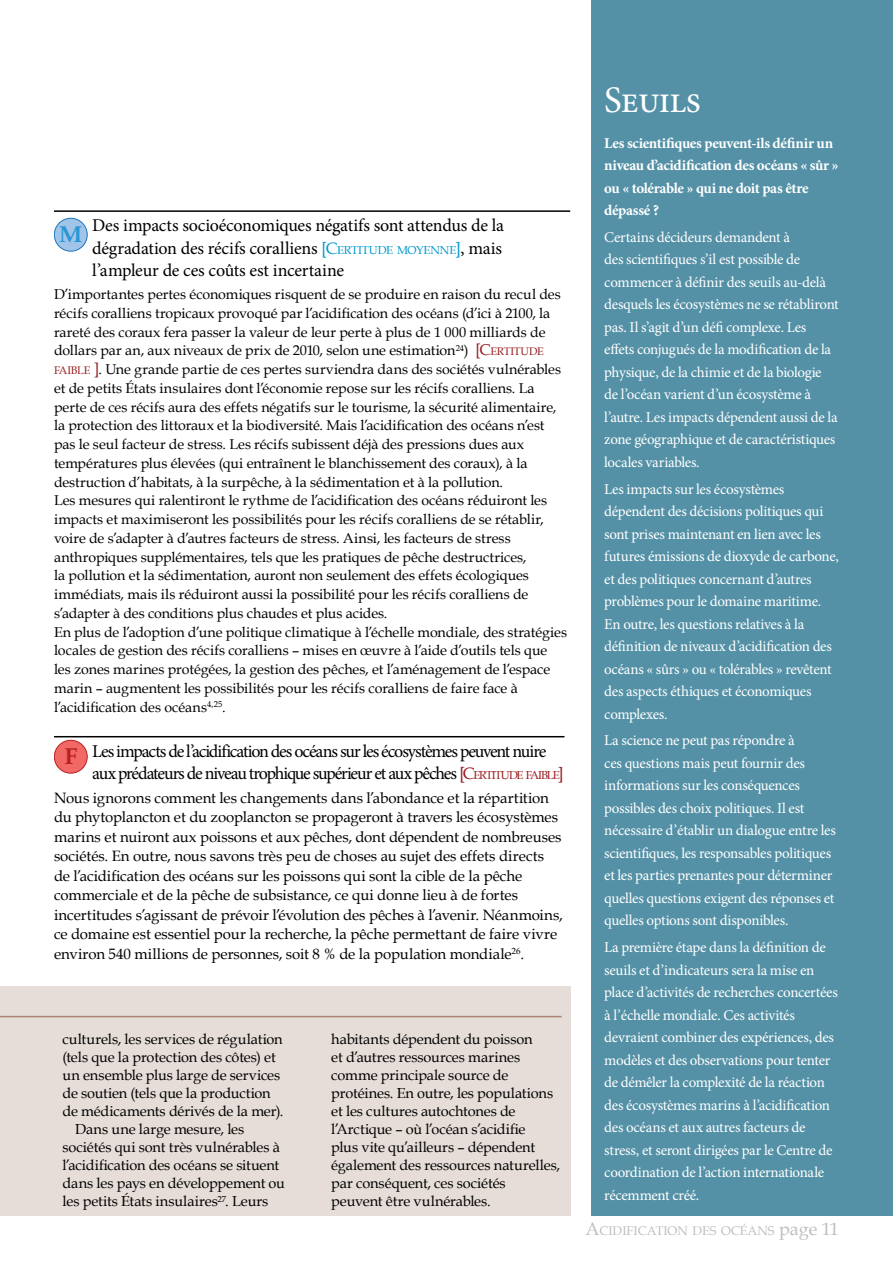
<style>
.page{position:relative;width:893px;height:1263px;background:#fff}
.page>*{position:absolute;margin:0;border:0;box-sizing:border-box;transform-origin:0 0}
.t1{font:37.5px "Minion Pro";letter-spacing:-.025em;color:#fff}
.t2{font:700 23.1px "Book Antiqua";color:#2a97d4}
.t3{font:700 23.1px "Book Antiqua";color:#b92025}
.t4{font:18px/22.5px "Minion Pro";letter-spacing:-.055em;color:#000}
.t5{font:15px/22.5px "Minion Pro";letter-spacing:-.03em;color:#fff}
.t6{font:15px/19.5px "Book Antiqua";letter-spacing:-.005em;color:#000}
.t7{font:15px/22.5px "Minion Pro";letter-spacing:-.005em;color:#fff}
.t8{font:700 15px/22.5px "Minion Pro";letter-spacing:-.02em;color:#fff}
.t9{font:14.55px/18px "Book Antiqua";letter-spacing:-.005em;color:#000}
.t10{font:14.25px/18.8px "Book Antiqua";color:#000}
.t11{font:12.6px "Book Antiqua";color:#bcbec0}
.s1{font-family:"Book Antiqua";font-size:16.5px;color:#0099cd}
.s2{font-family:"Book Antiqua";font-size:11.55px;color:#0099cd}
.s3{font-size:15.6px;color:#991b1e}
.s4{font-size:10.95px;color:#991b1e}
.s5{font-family:"Book Antiqua";font-size:16.5px;color:#991b1e}
.s6{font-family:"Book Antiqua";font-size:11.55px;color:#991b1e}
.s7{font-size:18px}
</style>
<div class="page">
<div style="left:591px;top:0;width:302px;height:1215px;background:#5491a6"></div>
<hr style="left:54px;top:736px;width:510px;height:1px;background:#000">
<hr style="left:54px;top:210px;width:516px;height:2px;background:#000">
<div style="left:0;top:986px;width:570px;height:229px;background:#e6ddd9"></div>
<hr style="left:0;top:1016px;width:562px;height:1px;background:#a98676">
<div style="left:54px;top:218px;width:33px;height:33px;background:#a1c5e8;border-radius:50%"></div>
<div style="left:54px;top:218px;width:34px;height:34px;border:1px solid #1c75bc;border-radius:50%"></div>
<div style="left:54px;top:740px;width:33px;height:33px;background:#f26864;border-radius:50%"></div>
<div style="left:54px;top:740px;width:34px;height:33px;border:1px solid #b92025;border-radius:50%"></div>
<p class="t4" style="left:92px;top:214px;width:413px;text-align:justify">Des impacts socioéconomiques négatifs sont attendus de la dégradation des récifs coralliens <span class="s1">[C</span><span class="s2">ERTITUDE MOYENNE</span><span class="s1">]</span>, mais l’ampleur de ces coûts est incertaine</p>
<p class="t10" style="left:54px;top:285px;width:515px">D’importantes pertes économiques risquent de se produire en raison du recul des récifs coralliens tropicaux provoqué par l’acidification des océans (d’ici à 2100, la rareté des coraux fera passer la valeur de leur perte à plus de 1 000 milliards de dollars par an, aux niveaux de prix de 2010, selon une estimation<sup>24</sup>) <span class="s3">[C</span><span class="s4">ERTITUDE FAIBLE</span> <span class="s3">]</span>. Une grande partie de ces pertes surviendra dans des sociétés vulnérables et de petits États insulaires dont l’économie repose sur les récifs coralliens. La perte de ces récifs aura des effets négatifs sur le tourisme, la sécurité alimentaire, la protection des littoraux et la biodiversité. Mais l’acidification des océans n’est pas le seul facteur de stress. Les récifs subissent déjà des pressions dues aux températures plus élevées (qui entraînent le blanchissement des coraux), à la destruction d’habitats, à la surpêche, à la sédimentation et à la pollution.<br>Les mesures qui ralentiront le rythme de l’acidification des océans réduiront les impacts et maximiseront les possibilités pour les récifs coralliens de se rétablir, voire de s’adapter à d’autres facteurs de stress. Ainsi, les facteurs de stress anthropiques supplémentaires, tels que les pratiques de pêche destructrices,<br>la pollution et la sédimentation, auront non seulement des effets écologiques immédiats, mais ils réduiront aussi la possibilité pour les récifs coralliens de s’adapter à des conditions plus chaudes et plus acides.<br>En plus de l’adoption d’une politique climatique à l’échelle mondiale, des stratégies locales de gestion des récifs coralliens – mises en œuvre à l’aide d’outils tels que les zones marines protégées, la gestion des pêches, et l’aménagement de l’espace marin – augmentent les possibilités pour les récifs coralliens de faire face à l’acidification des océans<sup>4,25</sup>.</p>
<h2 class="t2" style="left:59px;top:221px;width:25px">M</h2>
<p class="t4" style="left:92px;top:740px;width:473px">Les impacts de l’acidification des océans sur les écosystèmes peuvent nuire aux prédateurs de niveau trophique supérieur et aux pêches <span class="s5">[C</span><span class="s6">ERTITUDE FAIBLE</span><span class="s5">]</span></p>
<p class="t6" style="left:54px;top:788px;width:510px">Nous ignorons comment les changements dans l’abondance et la répartition du phytoplancton et du zooplancton se propageront à travers les écosystèmes marins et nuiront aux poissons et aux pêches, dont dépendent de nombreuses sociétés. En outre, nous savons très peu de choses au sujet des effets directs de l’acidification des océans sur les poissons qui sont la cible de la pêche commerciale et de la pêche de subsistance, ce qui donne lieu à de fortes incertitudes s’agissant de prévoir l’évolution des pêches à l’avenir. Néanmoins, ce domaine est essentiel pour la recherche, la pêche permettant de faire vivre environ 540 millions de personnes, soit 8 % de la population mondiale<sup>26</sup>.</p>
<h2 class="t3" style="left:64px;top:742px;width:14px">F</h2>
<p class="t9" style="left:63px;top:1030px;width:222px">culturels, les services de régulation</p>
<p class="t9" style="left:63px;top:1048px;width:215px">(tels que la protection des côtes) et</p>
<p class="t9" style="left:63px;top:1066px;width:219px">un ensemble plus large de services</p>
<p class="t9" style="left:63px;top:1084px;width:210px">de soutien (tels que la production</p>
<p class="t9" style="left:63px;top:1102px;width:222px">de médicaments dérivés de la mer).</p>
<p class="t9" style="left:75px;top:1120px;width:171px">Dans une large mesure, les</p>
<p class="t9" style="left:63px;top:1138px;width:219px">sociétés qui sont très vulnérables à</p>
<p class="t9" style="left:63px;top:1156px;width:218px">l’acidification des océans se situent</p>
<p class="t9" style="left:63px;top:1174px;width:224px">dans les pays en développement ou</p>
<p class="t9" style="left:63px;top:1192px;width:207px">les petits États insulaires<sup>27</sup>. Leurs</p>
<p class="t9" style="left:331px;top:1030px;width:230px">habitants dépendent du poisson<br>et d’autres ressources marines comme principale source de protéines. En outre, les populations et les cultures autochtones de l’Arctique – où l’océan s’acidifie<br>plus vite qu’ailleurs – dépendent également des ressources naturelles, par conséquent, ces sociétés peuvent être vulnérables.</p>
<h1 class="t1" style="left:604px;top:75px;width:98px">Seuils</h1>
<p class="t8" style="left:604px;top:131px;width:236px">Les scientifiques peuvent-ils définir un niveau d’acidification des océans « sûr » ou « tolérable » qui ne doit pas être dépassé ?</p>
<p class="t5" style="left:604px;top:226px;width:236px">Certains décideurs demandent à<br>des scientifiques s’il est possible de commencer à définir des seuils au-delà desquels les écosystèmes ne se rétabliront pas. Il s’agit d’un défi complexe. Les effets conjugués de la modification de la physique, de la chimie et de la biologie de l’océan varient d’un écosystème à l’autre. Les impacts dépendent aussi de la zone géographique et de caractéristiques locales variables.</p>
<p class="t5" style="left:604px;top:478px;width:236px">Les impacts sur les écosystèmes dépendent des décisions politiques qui sont prises maintenant en lien avec les futures émissions de dioxyde de carbone, et des politiques concernant d’autres problèmes pour le domaine maritime.<br>En outre, les questions relatives à la définition de niveaux d’acidification des océans « sûrs » ou « tolérables » revêtent des aspects éthiques et économiques complexes.</p>
<p class="t5" style="left:604px;top:729px;width:233px">La science ne peut pas répondre à<br>ces questions mais peut fournir des informations sur les conséquences possibles des choix politiques. Il est nécessaire d’établir un dialogue entre les scientifiques, les responsables politiques et les parties prenantes pour déterminer quelles questions exigent des réponses et quelles options sont disponibles.</p>
<p class="t7" style="left:604px;top:936px;width:235px">La première étape dans la définition de seuils et d’indicateurs sera la mise en place d’activités de recherches concertées à l’échelle mondiale. Ces activités devraient combiner des expériences, des modèles et des observations pour tenter de démêler la complexité de la réaction des écosystèmes marins à l’acidification des océans et aux autres facteurs de stress, et seront dirigées par le Centre de coordination de l’action internationale récemment créé.</p>
<p class="t11" style="left:585px;top:1223px;width:255px"><span class="s7">A</span>CIDIFICATION DES OCÉANS <span class="s7">page 11</span></p>
</div>
